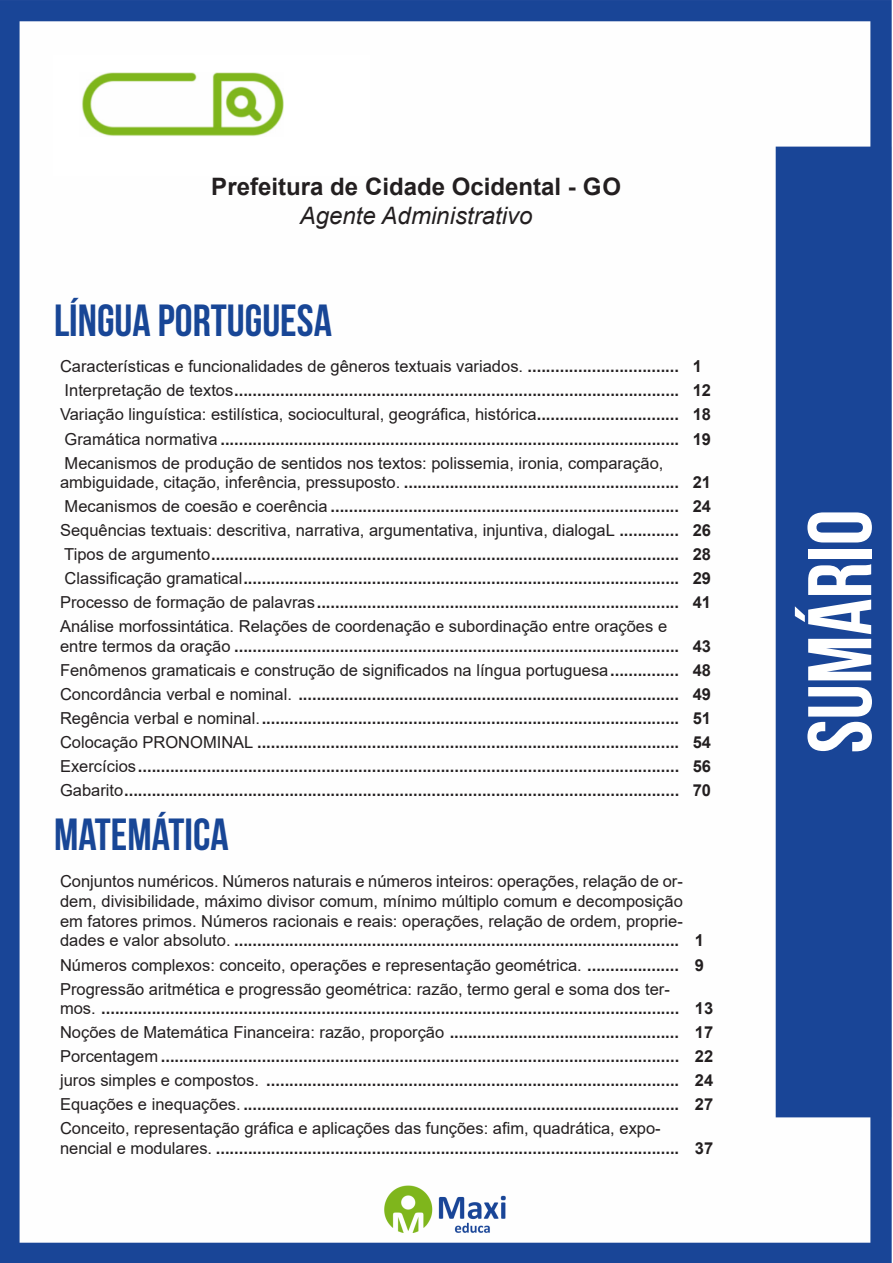
<style>
.page{position:relative;width:893px;height:1263px;background:#fff}
.page>*{position:absolute;margin:0;border:0;box-sizing:border-box;transform-origin:0 0}
.t1{font:700 90px "Bebas Neue";color:#fff}
.t2{font:700 45px "Bebas Neue";color:#184696}
.t3{font:700 24px "Arial";color:#231f20}
.t4{font:italic 24px "Arial";color:#231f20}
.ALTERNATIVAS{font:700 16.5px/19.8px "Arial";color:#231f20}
.ALTERNATIVAS-2{font:16.5px/19.8px "Arial";color:#231f20}
.s1{font-weight:700}
.s2{font-weight:400}
</style>
<div class="page">
<img style="left:0;top:0;width:892px;height:1263px">
<div style="left:53px;top:55px;width:317px;height:121px;background:#fff"></div>
<img style="left:82px;top:72px;width:201px;height:64px">
<p class="t3" style="left:211px;top:170px;width:411px">Prefeitura de Cidade Ocidental - GO</p>
<p class="t4" style="left:300px;top:200px;width:234px">Agente Administrativo</p>
<p class="t2" style="left:54px;top:295px;width:279px">LÍNGUA PORTUGUESA</p>
<p class="ALTERNATIVAS-2" style="left:60px;top:357px;width:620px">Características e funcionalidades de gêneros textuais variados. <span class="s1">.................................</span></p>
<p class="ALTERNATIVAS" style="left:693px;top:357px;width:11px">1</p>
<p class="ALTERNATIVAS" style="left:65px;top:381px;width:616px"><span class="s2">Interpretação de textos</span>.................................................................................................</p>
<p class="ALTERNATIVAS" style="left:693px;top:381px;width:20px">12</p>
<p class="ALTERNATIVAS-2" style="left:60px;top:405px;width:620px">Variação linguística: estilística, sociocultural, geográfica, histórica<span class="s1">...............................</span></p>
<p class="ALTERNATIVAS" style="left:693px;top:405px;width:20px">18</p>
<p class="ALTERNATIVAS" style="left:65px;top:429px;width:616px"><span class="s2">Gramática normativa</span> ....................................................................................................</p>
<p class="ALTERNATIVAS" style="left:693px;top:429px;width:20px">19</p>
<p class="ALTERNATIVAS-2" style="left:60px;top:453px;width:621px">Mecanismos de produção de sentidos nos textos: polissemia, ironia, comparação, ambiguidade, citação, inferência, pressuposto. <span class="s1">............................................................</span></p>
<p class="ALTERNATIVAS" style="left:693px;top:473px;width:20px">21</p>
<p class="ALTERNATIVAS" style="left:65px;top:497px;width:616px"><span class="s2">Mecanismos de coesão e coerência</span> ............................................................................</p>
<p class="ALTERNATIVAS" style="left:693px;top:497px;width:20px">24</p>
<p class="ALTERNATIVAS-2" style="left:60px;top:520px;width:620px">Sequências textuais: descritiva, narrativa, argumentativa, injuntiva, dialogaL <span class="s1">.............</span></p>
<p class="ALTERNATIVAS" style="left:693px;top:521px;width:20px">26</p>
<p class="ALTERNATIVAS" style="left:64px;top:545px;width:616px"><span class="s2">Tipos de argumento</span>......................................................................................................</p>
<p class="ALTERNATIVAS" style="left:693px;top:545px;width:20px">28</p>
<p class="ALTERNATIVAS" style="left:65px;top:569px;width:616px"><span class="s2">Classificação gramatical</span>...............................................................................................</p>
<p class="ALTERNATIVAS" style="left:693px;top:569px;width:20px">29</p>
<p class="ALTERNATIVAS" style="left:60px;top:593px;width:621px"><span class="s2">Processo de formação de palavras</span>...............................................................................</p>
<p class="ALTERNATIVAS" style="left:693px;top:593px;width:20px">41</p>
<p class="ALTERNATIVAS" style="left:60px;top:617px;width:621px"><span class="s2">Análise morfossintática. Relações de coordenação e subordinação entre orações e entre termos da oração</span> .................................................................................................</p>
<p class="ALTERNATIVAS" style="left:693px;top:637px;width:20px">43</p>
<p class="ALTERNATIVAS-2" style="left:60px;top:660px;width:620px">Fenômenos gramaticais e construção de significados na língua portuguesa<span class="s1">...............</span></p>
<p class="ALTERNATIVAS" style="left:693px;top:661px;width:20px">48</p>
<p class="ALTERNATIVAS" style="left:60px;top:685px;width:621px"><span class="s2">Concordância verbal e nominal.</span> ...................................................................................</p>
<p class="ALTERNATIVAS" style="left:693px;top:685px;width:20px">49</p>
<p class="ALTERNATIVAS" style="left:60px;top:709px;width:621px"><span class="s2">Regência verbal e nominal.</span>...........................................................................................</p>
<p class="ALTERNATIVAS" style="left:693px;top:709px;width:20px">51</p>
<p class="ALTERNATIVAS" style="left:60px;top:733px;width:621px"><span class="s2">Colocação PRONOMINAL</span> ............................................................................................</p>
<p class="ALTERNATIVAS" style="left:693px;top:733px;width:20px">54</p>
<p class="ALTERNATIVAS" style="left:60px;top:757px;width:621px"><span class="s2">Exercícios</span>......................................................................................................................</p>
<p class="ALTERNATIVAS" style="left:693px;top:757px;width:20px">56</p>
<p class="ALTERNATIVAS" style="left:60px;top:781px;width:621px"><span class="s2">Gabarito</span>.........................................................................................................................</p>
<p class="ALTERNATIVAS" style="left:693px;top:781px;width:20px">70</p>
<p class="t2" style="left:54px;top:810px;width:176px">MATEMÁTICA</p>
<p class="ALTERNATIVAS-2" style="left:60px;top:871px;width:624px;text-align:justify">Conjuntos numéricos. Números naturais e números inteiros: operações, relação de or&shy;dem, divisibilidade, máximo divisor comum, mínimo múltiplo comum e decomposição em fatores primos. Números racionais e reais: operações, relação de ordem, proprie&shy;dades e valor absoluto. <span class="s1">.................................................................................................</span></p>
<p class="ALTERNATIVAS" style="left:695px;top:931px;width:11px">1</p>
<p class="ALTERNATIVAS-2" style="left:60px;top:955px;width:620px">Números complexos: conceito, operações e representação geométrica. <span class="s1">....................</span></p>
<p class="ALTERNATIVAS" style="left:695px;top:955px;width:11px">9</p>
<p class="ALTERNATIVAS" style="left:60px;top:979px;width:621px"><span class="s2">Progressão aritmética e progressão geométrica: razão, termo geral e soma dos ter&shy;mos.</span> ..............................................................................................................................</p>
<p class="ALTERNATIVAS" style="left:695px;top:999px;width:20px">13</p>
<p class="ALTERNATIVAS" style="left:60px;top:1023px;width:621px"><span class="s2">Noções de Matemática Financeira: razão, proporção</span> ..................................................</p>
<p class="ALTERNATIVAS" style="left:695px;top:1023px;width:20px">17</p>
<p class="ALTERNATIVAS" style="left:60px;top:1047px;width:621px"><span class="s2">Porcentagem</span> .................................................................................................................</p>
<p class="ALTERNATIVAS" style="left:695px;top:1047px;width:20px">22</p>
<p class="ALTERNATIVAS" style="left:60px;top:1071px;width:621px"><span class="s2">juros simples e compostos.</span> ..........................................................................................</p>
<p class="ALTERNATIVAS" style="left:695px;top:1071px;width:20px">24</p>
<p class="ALTERNATIVAS" style="left:60px;top:1095px;width:621px"><span class="s2">Equações e inequações.</span> ...............................................................................................</p>
<p class="ALTERNATIVAS" style="left:695px;top:1095px;width:20px">27</p>
<p class="ALTERNATIVAS" style="left:60px;top:1119px;width:621px"><span class="s2">Conceito, representação gráfica e aplicações das funções: afim, quadrática, expo&shy;nencial e modulares.</span> .....................................................................................................</p>
<p class="ALTERNATIVAS" style="left:695px;top:1139px;width:20px">37</p>
<h1 class="t1" style="left:791px;top:753px;width:245px;rotate:-90deg">SUMÁRIO</h1>
</div>
